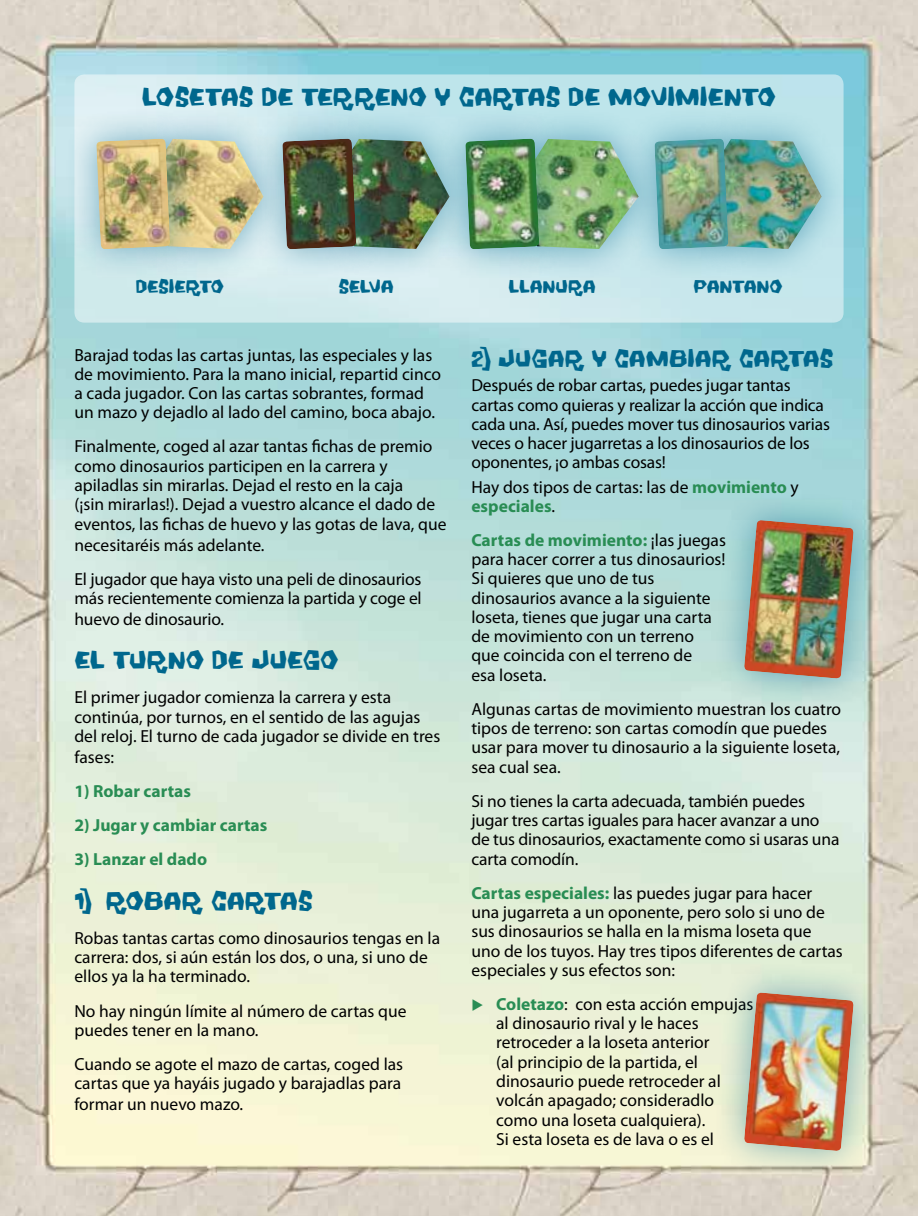
<style>
.page{position:relative;width:918px;height:1216px;background:#fff}
.page>*{position:absolute;margin:0;border:0;box-sizing:border-box;transform-origin:0 0}
.t1{font:24.5px "Coffeehouse";letter-spacing:-.01em;color:#00678d}
.t2{font:22.75px "Coffeehouse";letter-spacing:.005em;color:#00678d}
.t3{font:17.5px/19.2px "Myriad Pro";color:#000}
.t4{font:700 17.5px "Myriad Pro";color:#298d54}
.t5{font:17.5px "Coffeehouse";letter-spacing:-.015em;color:#00678d}
.s1{font-weight:700;color:#298d54}
</style>
<div class="page">
<img style="left:0;top:0;width:918px;height:1215px">
<div style="left:713px;top:488px;width:172px;height:222px;background:#00678d;opacity:.5"></div>
<img style="left:744px;top:520px;width:110px;height:158px">
<div style="left:713px;top:961px;width:172px;height:221px;background:#00678d;opacity:.5"></div>
<img style="left:744px;top:992px;width:110px;height:159px">
<svg style="left:74px;top:74px;width:769px;height:248px;background:#cbe8ec"></svg>
<div style="left:109px;top:106px;width:184px;height:175px;background:#00678d;opacity:.5"></div>
<img style="left:202px;top:139px;width:48px;height:110px">
<div style="left:64px;top:107px;width:138px;height:174px;background:#00678d;opacity:.5"></div>
<img style="left:96px;top:139px;width:74px;height:110px">
<div style="left:295px;top:106px;width:184px;height:175px;background:#00678d;opacity:.5"></div>
<img style="left:388px;top:139px;width:45px;height:110px">
<div style="left:250px;top:107px;width:138px;height:174px;background:#00678d;opacity:.5"></div>
<img style="left:282px;top:139px;width:74px;height:110px">
<div style="left:484px;top:106px;width:184px;height:175px;background:#00678d;opacity:.5"></div>
<img style="left:571px;top:139px;width:51px;height:110px">
<div style="left:433px;top:107px;width:138px;height:174px;background:#00678d;opacity:.5"></div>
<img style="left:465px;top:139px;width:74px;height:110px">
<div style="left:667px;top:106px;width:184px;height:175px;background:#00678d;opacity:.5"></div>
<img style="left:760px;top:139px;width:61px;height:110px">
<div style="left:622px;top:107px;width:138px;height:174px;background:#00678d;opacity:.5"></div>
<img style="left:654px;top:139px;width:74px;height:110px">
<svg style="left:472px;top:998px;width:11px;height:12px"></svg>
<h1 class="t1" style="left:142px;top:77px;width:636px">LOSETAS DE TERRENO Y CARTAS DE MOVIMIENTO</h1>
<p class="t5" style="left:136px;top:272px;width:90px">DESIERTO</p>
<p class="t5" style="left:338px;top:272px;width:57px">SELVA</p>
<p class="t5" style="left:508px;top:272px;width:89px">LLANURA</p>
<p class="t5" style="left:693px;top:272px;width:90px">PANTANO</p>
<p class="t3" style="left:74px;top:345px;width:368px">Barajad todas las cartas juntas, las especiales y las de movimiento. Para la mano inicial, repartid cinco a cada jugador. Con las cartas sobrantes, formad un mazo y dejadlo al lado del camino, boca abajo.</p>
<p class="t3" style="left:74px;top:436px;width:374px">Finalmente, coged al azar tantas fichas de premio como dinosaurios participen en la carrera y apiladlas sin mirarlas. Dejad el resto en la caja<br>(¡sin mirarlas!). Dejad a vuestro alcance el dado de eventos, las fichas de huevo y las gotas de lava, que</p>
<p class="t3" style="left:74px;top:527px;width:349px;line-height:34.1px">necesitaréis más adelante.<br>El jugador que haya visto una peli de dinosaurios</p>
<p class="t3" style="left:74px;top:587px;width:349px;line-height:21px">más recientemente comienza la partida y coge el huevo de dinosaurio.</p>
<h1 class="t1" style="left:74px;top:640px;width:266px">EL TURNO DE JUEGO</h1>
<p class="t3" style="left:74px;top:687px;width:367px">El primer jugador comienza la carrera y esta continúa, por turnos, en el sentido de las agujas del reloj. El turno de cada jugador se divide en tres</p>
<p class="t3" style="left:74px;top:747px;width:41px">fases:</p>
<p class="t4" style="left:74px;top:779px;width:118px">1) Robar cartas</p>
<p class="t4" style="left:74px;top:813px;width:194px">2) Jugar y cambiar cartas</p>
<p class="t4" style="left:74px;top:848px;width:134px">3) Lanzar el dado</p>
<h1 class="t1" style="left:74px;top:880px;width:240px">1) ROBAR CARTAS</h1>
<p class="t3" style="left:74px;top:928px;width:367px">Robas tantas cartas como dinosaurios tengas en la carrera: dos, si aún están los dos, o una, si uno de ellos ya la ha terminado.</p>
<p class="t3" style="left:74px;top:1000px;width:333px">No hay ningún límite al número de cartas que puedes tener en la mano.</p>
<p class="t3" style="left:74px;top:1054px;width:330px">Cuando se agote el mazo de cartas, coged las cartas que ya hayáis jugado y barajadlas para</p>
<p class="t3" style="left:74px;top:1094px;width:170px">formar un nuevo mazo.</p>
<h2 class="t2" style="left:471px;top:340px;width:364px">2) JUGAR Y CAMBIAR CARTAS</h2>
<p class="t3" style="left:471px;top:375px;width:360px">Después de robar cartas, puedes jugar tantas cartas como quieras y realizar la acción que indica cada una. Así, puedes mover tus dinosaurios varias veces o hacer jugarretas a los dinosaurios de los oponentes, ¡o ambas cosas!</p>
<p class="t3" style="left:471px;top:476px;width:329px">Hay dos tipos de cartas: las de <span class="s1">movimiento</span> y <span class="s1">especiales</span>.</p>
<p class="t3" style="left:471px;top:530px;width:256px"><span class="s1">Cartas de movimiento:</span> ¡las juegas para hacer correr a tus dinosaurios!<br>Si quieres que uno de tus dinosaurios avance a la siguiente loseta, tienes que jugar una carta de movimiento con un terreno que coincida con el terreno de<br>esa loseta.</p>
<p class="t3" style="left:471px;top:699px;width:371px">Algunas cartas de movimiento muestran los cuatro tipos de terreno: son cartas comodín que puedes usar para mover tu dinosaurio a la siguiente loseta, sea cual sea.</p>
<p class="t3" style="left:471px;top:791px;width:369px">Si no tienes la carta adecuada, también puedes jugar tres cartas iguales para hacer avanzar a uno de tus dinosaurios, exactamente como si usaras una carta comodín.</p>
<p class="t3" style="left:471px;top:882px;width:373px"><span class="s1">Cartas especiales:</span> las puedes jugar para hacer una jugarreta a un oponente, pero solo si uno de sus dinosaurios se halla en la misma loseta que uno de los tuyos. Hay tres tipos diferentes de cartas especiales y sus efectos son:</p>
<p class="t3" style="left:496px;top:994px;width:259px"><span class="s1">Coletazo</span>: con esta acción empujas al dinosaurio rival y le haces retroceder a la loseta anterior<br>(al principio de la partida, el dinosaurio puede retroceder al volcán apagado; consideradlo como una loseta cualquiera).<br>Si esta loseta es de lava o es el</p>
</div>
